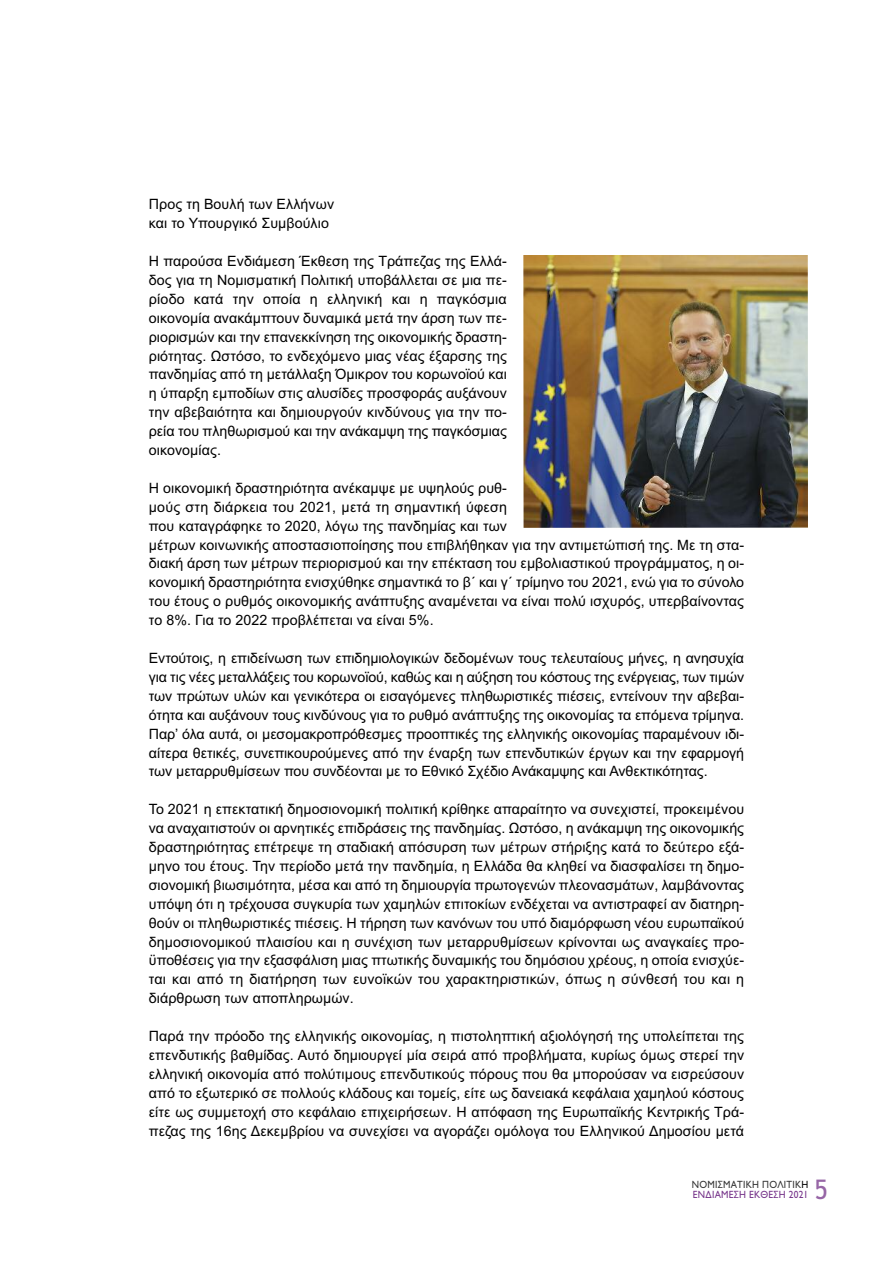
<style>
.page{position:relative;width:893px;height:1263px;background:#fff}
.page>*{position:absolute;margin:0;border:0;box-sizing:border-box;transform-origin:0 0}
.t1{font:27px "Trebuchet MS";color:#9766a6;scale:.95 1}
.t2{font:14.25px/18.9px "Arial";letter-spacing:.005em;color:#000;text-align:justify}
.t3{font:10.5px/10.5px "Mf Gill";letter-spacing:.025em;color:#753389;scale:.9 1}
.s1{color:#333}
.s2{color:#000}
</style>
<div class="page">
<img style="left:523px;top:255px;width:285px;height:273px">
<p class="t2" style="left:149px;top:195px;width:187px">Προς τη Βουλή των Ελλήνων και το Υπουργικό Συμβούλιο</p>
<p class="t2" style="left:149px;top:252px;width:360px">Η παρούσα Ενδιάμεση Έκθεση της Τράπεζας της Ελλά&shy;δος για τη Νομισματική Πολιτική υποβάλλεται σε μια πε&shy;ρίοδο κατά την οποία η ελληνική και η παγκόσμια οικονομία ανακάμπτουν δυναμικά μετά την άρση των πε&shy;ριορισμών και την επανεκκίνηση της οικονομικής δραστη&shy;ριότητας. Ωστόσο, το ενδεχόμενο μιας νέας έξαρσης της πανδημίας από τη μετάλλαξη Όμικρον του κορωνοϊού και η ύπαρξη εμποδίων στις αλυσίδες προσφοράς αυξάνουν την αβεβαιότητα και δημιουργούν κινδύνους για την πο&shy;ρεία του πληθωρισμού και την ανάκαμψη της παγκόσμιας οικονομίας.</p>
<p class="t2" style="left:149px;top:478px;width:597px;text-align:left">Η οικονομική δραστηριότητα ανέκαμψε με υψηλούς ρυθ-<br>μούς στη διάρκεια του 2021, μετά τη σημαντική ύφεση<br>που καταγράφηκε το 2020, λόγω της πανδημίας και των<br>μέτρων κοινωνικής αποστασιοποίησης που επιβλήθηκαν για την αντιμετώπισή της. Με τη στα&shy;διακή άρση των μέτρων περιορισμού και την επέκταση του εμβολιαστικού προγράμματος, η οι&shy;κονομική δραστηριότητα ενισχύθηκε σημαντικά το β΄ και γ΄ τρίμηνο του 2021, ενώ για το σύνολο του έτους ο ρυθμός οικονομικής ανάπτυξης αναμένεται να είναι πολύ ισχυρός, υπερβαίνοντας το 8%. Για το 2022 προβλέπεται να είναι 5%.</p>
<p class="t2" style="left:149px;top:649px;width:597px">Εντούτοις, η επιδείνωση των επιδημιολογικών δεδομένων τους τελευταίους μήνες, η ανησυχία για τις νέες μεταλλάξεις του κορωνοϊού, καθώς και η αύξηση του κόστους της ενέργειας, των τιμών των πρώτων υλών και γενικότερα οι εισαγόμενες πληθωριστικές πιέσεις, εντείνουν την αβεβαι&shy;ότητα και αυξάνουν τους κινδύνους για το ρυθμό ανάπτυξης της οικονομίας τα επόμενα τρίμηνα.<br>Παρ’ όλα αυτά, οι μεσομακροπρόθεσμες προοπτικές της ελληνικής οικονομίας παραμένουν ιδι&shy;αίτερα θετικές, συνεπικουρούμενες από την έναρξη των επενδυτικών έργων και την εφαρμογή των μεταρρυθμίσεων που συνδέονται με το Εθνικό Σχέδιο Ανάκαμψης και Ανθεκτικότητας.</p>
<p class="t2" style="left:149px;top:800px;width:597px">Το 2021 η επεκτατική δημοσιονομική πολιτική κρίθηκε απαραίτητο να συνεχιστεί, προκειμένου να αναχαιτιστούν οι αρνητικές επιδράσεις της πανδημίας. Ωστόσο, η ανάκαμψη της οικονομικής δραστηριότητας επέτρεψε τη σταδιακή απόσυρση των μέτρων στήριξης κατά το δεύτερο εξά&shy;μηνο του έτους. Την περίοδο μετά την πανδημία, η Ελλάδα θα κληθεί να διασφαλίσει τη δημο&shy;σιονομική βιωσιμότητα, μέσα και από τη δημιουργία πρωτογενών πλεονασμάτων, λαμβάνοντας υπόψη ότι η τρέχουσα συγκυρία των χαμηλών επιτοκίων ενδέχεται να αντιστραφεί αν διατηρη&shy;θούν οι πληθωριστικές πιέσεις. Η τήρηση των κανόνων του υπό διαμόρφωση νέου ευρωπαϊκού δημοσιονομικού πλαισίου και η συνέχιση των μεταρρυθμίσεων κρίνονται ως αναγκαίες προ&shy;ϋποθέσεις για την εξασφάλιση μιας πτωτικής δυναμικής του δημόσιου χρέους, η οποία ενισχύε&shy;ται και από τη διατήρηση των ευνοϊκών του χαρακτηριστικών, όπως η σύνθεσή του και η διάρθρωση των αποπληρωμών.</p>
<p class="t2" style="left:149px;top:1027px;width:597px">Παρά την πρόοδο της ελληνικής οικονομίας, η πιστοληπτική αξιολόγησή της υπολείπεται της επενδυτικής βαθμίδας. Αυτό δημιουργεί μία σειρά από προβλήματα, κυρίως όμως στερεί την ελληνική οικονομία από πολύτιμους επενδυτικούς πόρους που θα μπορούσαν να εισρεύσουν από το εξωτερικό σε πολλούς κλάδους και τομείς, είτε ως δανειακά κεφάλαια χαμηλού κόστους είτε ως συμμετοχή στο κεφάλαιο επιχειρήσεων. Η απόφαση της Ευρωπαϊκής Κεντρικής Τρά&shy;πεζας της 16ης Δεκεμβρίου να συνεχίσει να αγοράζει ομόλογα του Ελληνικού Δημοσίου μετά</p>
<p class="t3" style="left:692px;top:1179px;width:131px"><span class="s1">ΝΟΜΙΣΜΑΤΙΚΗ ΠΟΛΙΤΙΚ</span><span class="s2">Η<br></span>ΕΝΔΙΑΜΕΣΗ ΕΚΘΕΣΗ 2021</p>
<h1 class="t1" style="left:814px;top:1174px;width:16px">5</h1>
</div>
